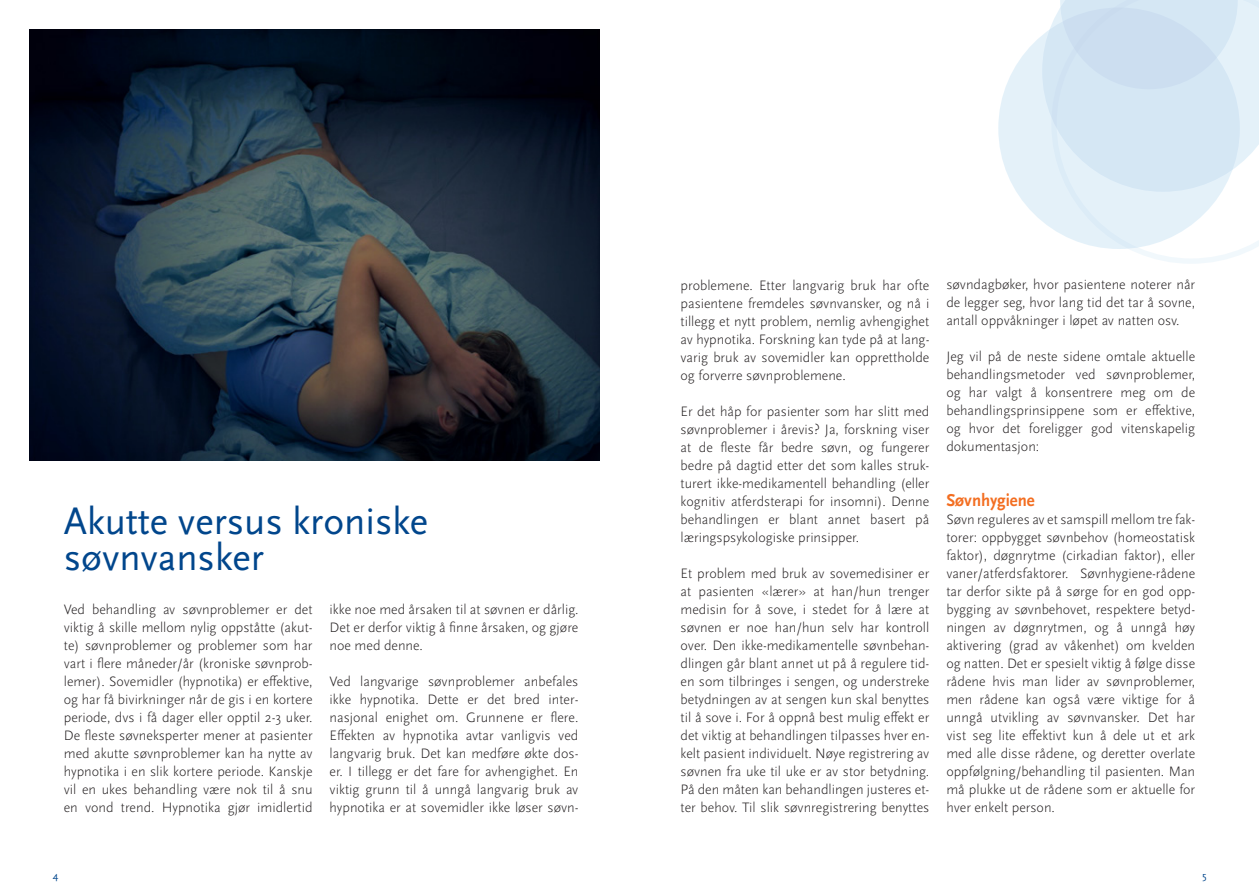
<style>
.page{position:relative;width:1259px;height:893px;background:#fff}
.page>*{position:absolute;margin:0;border:0;box-sizing:border-box;transform-origin:0 0}
.t1{font:39px/36px "Scala Sans Pro";color:#01468c}
.t2{font:700 18px "Scala Sans Pro";color:#f36e21;scale:.93 1}
.t3{font:300 14.25px/18px "Scala Sans Pro";color:#231f20;text-align:justify}
.t4{font:10.5px "Scala Sans Pro";color:#01468c}
</style>
<div class="page">
<div style="left:998px;top:8px;width:241px;height:241px;background:#e4f1f9;border-radius:50%"></div>
<svg style="left:1042px;top:27px;width:9px;height:88px"></svg>
<svg style="left:1051px;top:0;width:208px;height:264px"></svg>
<img style="left:30px;top:30px;width:570px;height:430px">
<h1 class="t1" style="left:64px;top:504px;width:366px">Akutte versus kroniske søvnvansker</h1>
<p class="t3" style="left:64px;top:600px;width:250px">Ved behandling av søvnproblemer er det viktig å skille mellom nylig oppståtte (akut&shy;te) søvnproblemer og problemer som har vart i flere måneder/år (kroniske søvnprob&shy;lemer). Sovemidler (hypnotika) er effektive, og har få bivirkninger når de gis i en kortere periode, dvs i få dager eller opptil 2-3 uker.<br>De fleste søvneksperter mener at pasienter med akutte søvnproblemer kan ha nytte av hypnotika i en slik kortere periode. Kanskje vil en ukes behandling være nok til å snu en vond trend. Hypnotika gjør imidlertid</p>
<p class="t3" style="left:330px;top:600px;width:250px">ikke noe med årsaken til at søvnen er dårlig.<br>Det er derfor viktig å finne årsaken, og gjøre noe med denne.</p>
<p class="t3" style="left:330px;top:672px;width:250px">Ved langvarige søvnproblemer anbefales ikke hypnotika. Dette er det bred inter&shy;nasjonal enighet om. Grunnene er flere.<br>Effekten av hypnotika avtar vanligvis ved langvarig bruk. Det kan medføre økte dos&shy;er. I tillegg er det fare for avhengighet. En viktig grunn til å unngå langvarig bruk av hypnotika er at sovemidler ikke løser søvn-</p>
<p class="t3" style="left:680px;top:276px;width:250px">problemene. Etter langvarig bruk har ofte pasientene fremdeles søvnvansker, og nå i tillegg et nytt problem, nemlig avhengighet av hypnotika. Forskning kan tyde på at lang&shy;varig bruk av sovemidler kan opprettholde og forverre søvnproblemene.</p>
<p class="t3" style="left:680px;top:402px;width:250px">Er det håp for pasienter som har slitt med søvnproblemer i årevis? Ja, forskning viser at de fleste får bedre søvn, og fungerer bedre på dagtid etter det som kalles struk&shy;turert ikke-medikamentell behandling (eller kognitiv atferdsterapi for insomni). Denne behandlingen er blant annet basert på læringspsykologiske prinsipper.</p>
<p class="t3" style="left:680px;top:564px;width:250px">Et problem med bruk av sovemedisiner er at pasienten «lærer» at han/hun trenger medisin for å sove, i stedet for å lære at søvnen er noe han/hun selv har kontroll over. Den ikke-medikamentelle søvnbehan&shy;dlingen går blant annet ut på å regulere tid&shy;en som tilbringes i sengen, og understreke betydningen av at sengen kun skal benyttes til å sove i. For å oppnå best mulig effekt er det viktig at behandlingen tilpasses hver en&shy;kelt pasient individuelt. Nøye registrering av søvnen fra uke til uke er av stor betydning.<br>På den måten kan behandlingen justeres et&shy;ter behov. Til slik søvnregistrering benyttes</p>
<p class="t3" style="left:946px;top:276px;width:250px">søvndagbøker, hvor pasientene noterer når de legger seg, hvor lang tid det tar å sovne, antall oppvåkninger i løpet av natten osv.</p>
<p class="t3" style="left:946px;top:348px;width:250px">Jeg vil på de neste sidene omtale aktuelle behandlingsmetoder ved søvnproblemer, og har valgt å konsentrere meg om de behandlingsprinsippene som er effektive, og hvor det foreligger god vitenskapelig dokumentasjon:</p>
<p class="t2" style="left:946px;top:489px;width:96px">Søvnhygiene</p>
<p class="t3" style="left:946px;top:510px;width:250px">Søvn reguleres av et samspill mellom tre fak&shy;torer: oppbygget søvnbehov (homeostatisk faktor), døgnrytme (cirkadian faktor), eller vaner/atferdsfaktorer. Søvnhygiene-rådene tar derfor sikte på å sørge for en god opp&shy;bygging av søvnbehovet, respektere betyd&shy;ningen av døgnrytmen, og å unngå høy aktivering (grad av våkenhet) om kvelden og natten. Det er spesielt viktig å følge disse rådene hvis man lider av søvnproblemer, men rådene kan også være viktige for å unngå utvikling av søvnvansker. Det har vist seg lite effektivt kun å dele ut et ark med alle disse rådene, og deretter overlate oppfølgning/behandling til pasienten. Man må plukke ut de rådene som er aktuelle for hver enkelt person.</p>
<p class="t4" style="left:53px;top:870px;width:7px">4</p>
<p class="t4" style="left:1202px;top:870px;width:6px">5</p>
</div>
